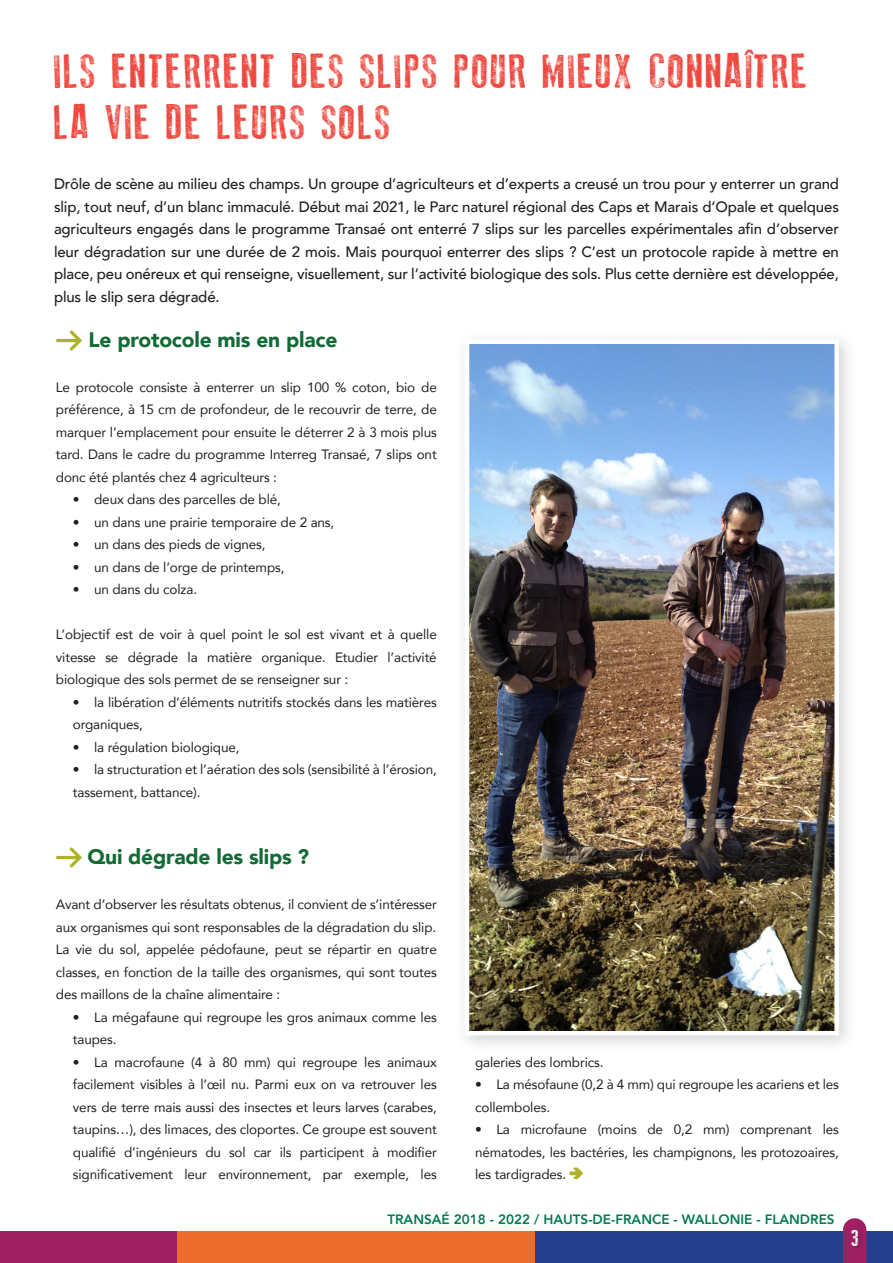
<style>
.page{position:relative;width:893px;height:1263px;background:#fff}
.page>*{position:absolute;margin:0;border:0;box-sizing:border-box;transform-origin:0 0}
.grand_titre{font:48px/51.4px "Old Press";letter-spacing:.04em;color:#ef473e}
.t1{font:22.5px "Press Style";color:#fff}
.sous_titre{font:900 21px "Avenir";letter-spacing:-.01em;color:#146a36}
.t2{font:500 15px/22.5px "Avenir";letter-spacing:-.01em;color:#231f20;text-align:justify}
.t3{font:13.5px/22.5px "Avenir";letter-spacing:-.01em;color:#231f20;text-align:justify}
.t4{font:800 13.5px "Avenir";color:#057953}
.s1{font-family:"Arrowstfb";font-weight:400;color:#aeb228}
.s2{font-family:"Arrowstfb";color:#aeb228}
</style>
<div class="page">
<div style="left:177px;top:1231px;width:358px;height:32px;background:#ec6c2b"></div>
<div style="left:0;top:1231px;width:177px;height:32px;background:#9e2063"></div>
<div style="left:535px;top:1231px;width:358px;height:32px;background:#253f8e"></div>
<svg style="left:843px;top:1218px;width:23px;height:45px"></svg>
<div style="left:849px;top:1227px;width:15px;height:25px;background:#971f5f"></div>
<div style="left:455px;top:329px;width:402px;height:725px;background:#231f20;opacity:.2"></div>
<img style="left:470px;top:344px;width:364px;height:686px">
<div style="left:465px;top:339px;width:374px;height:696px;border:4px solid #fff"></div>
<p class="grand_titre" style="left:54px;top:45px;width:755px">ILS ENTERRENT DES SLIPS POUR MIEUX CONNAÎTRE<br>LA VIE DE LEURS SOLS</p>
<p class="t2" style="left:54px;top:172px;width:787px">Drôle de scène au milieu des champs. Un groupe d’agriculteurs et d’experts a creusé un trou pour y enterrer un grand slip, tout neuf, d’un blanc immaculé. Début mai 2021, le Parc naturel régional des Caps et Marais d’Opale et quelques agriculteurs engagés dans le programme Transaé ont enterré 7 slips sur les parcelles expérimentales afin d’observer leur dégradation sur une durée de 2 mois. Mais pourquoi enterrer des slips ? C’est un protocole rapide à mettre en place, peu onéreux et qui renseigne, visuellement, sur l’activité biologique des sols. Plus cette dernière est développée, plus le slip sera dégradé.</p>
<p class="sous_titre" style="left:56px;top:321px;width:283px"><span class="s1">e</span> Le protocole mis en place</p>
<p class="t3" style="left:56px;top:375px;width:382px">Le protocole consiste à enterrer un slip 100 % coton, bio de préférence, à 15 cm de profondeur, de le recouvrir de terre, de marquer l’emplacement pour ensuite le déterrer 2 à 3 mois plus tard. Dans le cadre du programme Interreg Transaé, 7 slips ont donc été plantés chez 4 agriculteurs :</p>
<p class="t3" style="left:73px;top:488px;width:210px">• deux dans des parcelles de blé,</p>
<p class="t3" style="left:73px;top:510px;width:263px">• un dans une prairie temporaire de 2 ans,</p>
<p class="t3" style="left:73px;top:533px;width:194px">• un dans des pieds de vignes,</p>
<p class="t3" style="left:73px;top:555px;width:213px">• un dans de l’orge de printemps,</p>
<p class="t3" style="left:73px;top:578px;width:126px">• un dans du colza.</p>
<p class="t3" style="left:56px;top:623px;width:382px">L’objectif est de voir à quel point le sol est vivant et à quelle vitesse se dégrade la matière organique. Etudier l’activité biologique des sols permet de se renseigner sur :</p>
<p class="t3" style="left:73px;top:690px;width:365px">• la libération d’éléments nutritifs stockés dans les matières organiques,</p>
<p class="t3" style="left:73px;top:735px;width:168px">• la régulation biologique,</p>
<p class="t3" style="left:73px;top:758px;width:365px">• la structuration et l’aération des sols (sensibilité à l’érosion, tassement, battance).</p>
<p class="sous_titre" style="left:56px;top:839px;width:255px"><span class="s1">e</span> Qui dégrade les slips ?</p>
<p class="t3" style="left:56px;top:893px;width:382px">Avant d’observer les résultats obtenus, il convient de s’intéresser aux organismes qui sont responsables de la dégradation du slip.</p>
<p class="t3" style="left:56px;top:938px;width:382px">La vie du sol, appelée pédofaune, peut se répartir en quatre classes, en fonction de la taille des organismes, qui sont toutes des maillons de la chaîne alimentaire :</p>
<p class="t3" style="left:73px;top:1005px;width:365px">• La mégafaune qui regroupe les gros animaux comme les taupes.</p>
<p class="t3" style="left:73px;top:1050px;width:365px">• La macrofaune (4 à 80 mm) qui regroupe les animaux facilement visibles à l’œil nu. Parmi eux on va retrouver les vers de terre mais aussi des insectes et leurs larves (carabes, taupins…), des limaces, des cloportes. Ce groupe est souvent qualifié d’ingénieurs du sol car ils participent à modifier significativement leur environnement, par exemple, les</p>
<p class="t3" style="left:475px;top:1050px;width:130px">galeries des lombrics.</p>
<p class="t3" style="left:475px;top:1073px;width:365px">• La mésofaune (0,2 à 4 mm) qui regroupe les acariens et les collemboles.</p>
<p class="t3" style="left:475px;top:1118px;width:365px">• La microfaune (moins de 0,2 mm) comprenant les nématodes, les bactéries, les champignons, les protozoaires, les tardigrades. <span class="s2">f</span></p>
<p class="t4" style="left:387px;top:1209px;width:449px">TRANSAÉ 2018 - 2022 / HAUTS-DE-FRANCE - WALLONIE - FLANDRES</p>
<h2 class="t1" style="left:851px;top:1226px;width:9px">3</h2>
</div>
